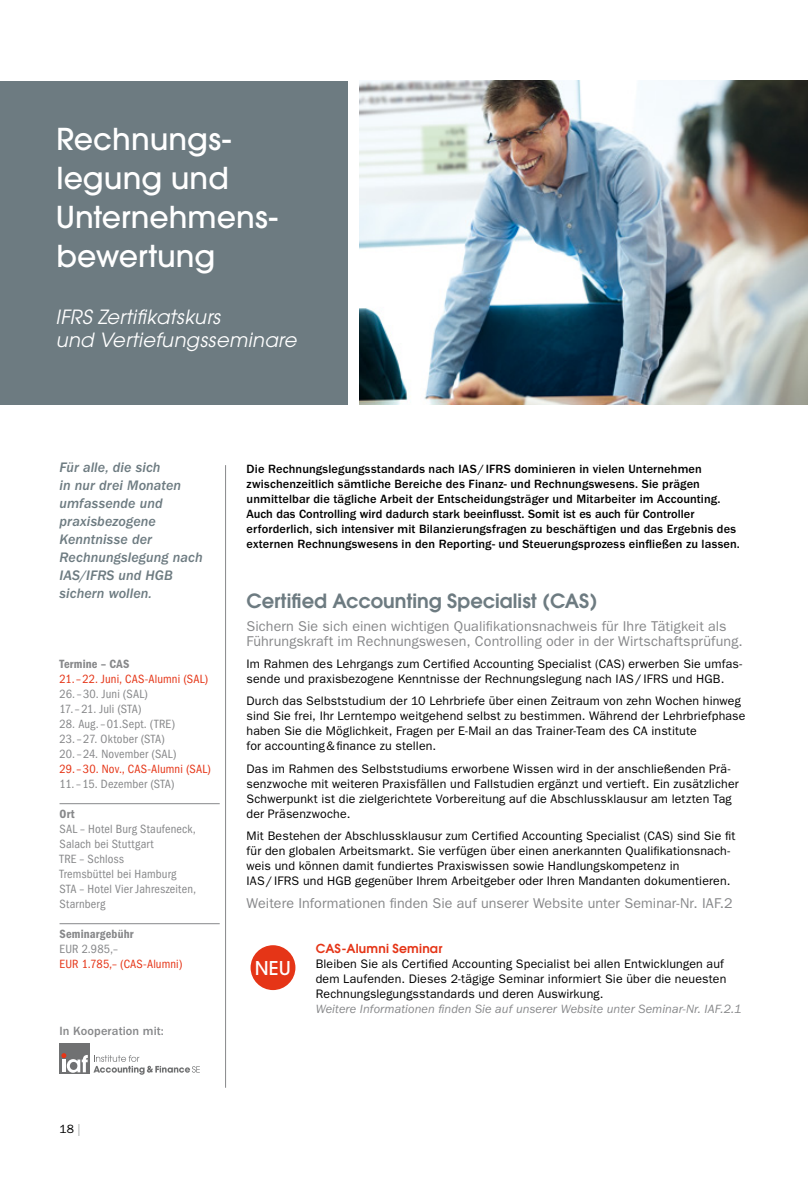
<style>
.page{position:relative;width:808px;height:1178px;background:#fff}
.page>*{position:absolute;margin:0;border:0;box-sizing:border-box;transform-origin:0 0}
.t1{font:500 30px/39px "Avant Garde";color:#fff}
.t2{font:italic 19.5px/22.5px "Avant Garde";letter-spacing:.015em;color:#fff}
.t3{font:600 19.5px "Avant Garde";color:#6d7b81}
.t4{font:500 18.9px "Avant Garde";color:#fff}
.t5{font:14.25px/15.8px "ITC Franklin Gothic Std";letter-spacing:.005em;color:#87888a}
.t6{font:14.25px/18px "ITC Franklin Gothic Std Med It";letter-spacing:.005em;color:#6d7b81}
.t7{font:12.3px/15px "ITC Franklin Gothic Std";letter-spacing:.01em;color:#000}
.t8{font:500 12.3px/15px "ITC Franklin Gothic Std";letter-spacing:.01em;color:#000}
.t9{font:condensed 12.3px/15px "ITC Franklin Gothic Std";letter-spacing:.015em;color:#87888a}
.t10{font:condensed 12.3px "ITC Franklin Gothic Std";letter-spacing:.01em;color:#e53517}
.t11{font:italic 12.3px "ITC Franklin Gothic Std";letter-spacing:.005em;color:#87888a}
.t12{font:12.3px "ITC Franklin Gothic Std Dm Cd";letter-spacing:.015em;color:#87888a}
.t13{font:500 12.3px "ITC Franklin Gothic Std";letter-spacing:.01em;color:#87888a}
.t14{font:600 12.3px "Avant Garde";letter-spacing:.015em;color:#e53517}
.t15{font:12px "ITC Franklin Gothic Std";color:#000}
.s1{color:#9c9e9f}
</style>
<div class="page">
<img style="left:359px;top:81px;width:449px;height:324px">
<div style="left:0;top:81px;width:347px;height:324px;background:#6d7b81"></div>
<hr style="left:225px;top:465px;width:1px;height:623px;background:#87888a">
<hr style="left:60px;top:803px;width:160px;height:1px;background:#87888a">
<hr style="left:60px;top:923px;width:160px;height:1px;background:#87888a">
<div style="left:60px;top:1043px;width:30px;height:31px;background:#707172"></div>
<svg style="left:61px;top:1053px;width:139px;height:22px"></svg>
<div style="left:247px;top:941px;width:52px;height:53px;background:#e53517;border-radius:50%"></div>
<div style="left:243px;top:938px;width:60px;height:59px;border:8px solid #fff;border-radius:50%"></div>
<h1 class="t1" style="left:56px;top:120px;width:223px">Rechnungs&shy;legung und<br>Unternehmens&shy;bewertung</h1>
<h2 class="t2" style="left:56px;top:306px;width:242px">IFRS Zertifikatskurs<br>und Vertiefungsseminare</h2>
<p class="t6" style="left:60px;top:458px;width:145px">Für alle, die sich<br>in nur drei Monaten umfassende und praxisbezogene<br>Kenntnisse der<br>Rechnungslegung nach<br>IAS/IFRS und HGB sichern wollen.</p>
<p class="t12" style="left:60px;top:656px;width:71px">Termine – CAS</p>
<p class="t10" style="left:60px;top:672px;width:150px">21.–22. Juni, CAS-Alumni (SAL)</p>
<p class="t9" style="left:60px;top:686px;width:90px">26.–30. Juni (SAL)<br>17.–21. Juli (STA)</p>
<p class="t9" style="left:60px;top:716px;width:118px">28. Aug.–01.Sept. (TRE)<br>23.–27. Oktober (STA)<br>20.–24. November (SAL)</p>
<p class="t10" style="left:60px;top:762px;width:153px">29.–30. Nov., CAS-Alumni (SAL)</p>
<p class="t9" style="left:60px;top:776px;width:117px">11.–15. Dezember (STA)</p>
<p class="t12" style="left:60px;top:806px;width:17px">Ort</p>
<p class="t9" style="left:60px;top:821px;width:138px">SAL – Hotel Burg Staufeneck,<br>Salach bei Stuttgart<br>TRE – Schloss<br>Tremsbüttel bei Hamburg<br>STA – Hotel Vier Jahreszeiten,<br>Starnberg</p>
<p class="t12" style="left:60px;top:926px;width:76px">Seminargebühr</p>
<p class="t9" style="left:60px;top:941px;width:60px">EUR 2.985,–</p>
<p class="t10" style="left:60px;top:957px;width:125px">EUR 1.785,– (CAS-Alumni)</p>
<p class="t13" style="left:60px;top:1024px;width:106px">In Kooperation mit:</p>
<p class="t15" style="left:60px;top:1122px;width:23px">18 <span class="s1">|</span></p>
<p class="t8" style="left:247px;top:461px;width:495px">Die Rechnungslegungsstandards nach IAS/ IFRS dominieren in vielen Unternehmen zwischenzeitlich sämtliche Bereiche des Finanz- und Rechnungswesens. Sie prägen unmittelbar die tägliche Arbeit der Entscheidungsträger und Mitarbeiter im Accounting.<br>Auch das Controlling wird dadurch stark beeinflusst. Somit ist es auch für Controller erforderlich, sich intensiver mit Bilanzierungsfragen zu beschäftigen und das Ergebnis des externen Rechnungswesens in den Reporting- und Steuerungsprozess einfließen zu lassen.</p>
<h2 class="t3" style="left:247px;top:588px;width:352px">Certified Accounting Specialist (CAS)</h2>
<p class="t5" style="left:247px;top:618px;width:498px">Sichern Sie sich einen wichtigen Qualifikationsnachweis für Ihre Tätigkeit als<br>Führungskraft im Rechnungswesen, Controlling oder in der Wirtschaftsprüfung.</p>
<p class="t7" style="left:247px;top:656px;width:497px">Im Rahmen des Lehrgangs zum Certified Accounting Specialist (CAS) erwerben Sie umfas&shy;sende und praxisbezogene Kenntnisse der Rechnungslegung nach IAS/IFRS und HGB.</p>
<p class="t7" style="left:247px;top:693px;width:500px">Durch das Selbststudium der 10 Lehrbriefe über einen Zeitraum von zehn Wochen hinweg sind Sie frei, Ihr Lerntempo weitgehend selbst zu bestimmen. Während der Lehrbriefphase haben Sie die Möglichkeit, Fragen per E-Mail an das Trainer-Team des CA institute<br>for accounting&amp;finance zu stellen.</p>
<p class="t7" style="left:247px;top:761px;width:494px">Das im Rahmen des Selbststudiums erworbene Wissen wird in der anschließenden Prä&shy;senzwoche mit weiteren Praxisfällen und Fallstudien ergänzt und vertieft. Ein zusätzlicher Schwerpunkt ist die zielgerichtete Vorbereitung auf die Abschlussklausur am letzten Tag der Präsenzwoche.</p>
<p class="t7" style="left:247px;top:828px;width:490px">Mit Bestehen der Abschlussklausur zum Certified Accounting Specialist (CAS) sind Sie fit für den globalen Arbeitsmarkt. Sie verfügen über einen anerkannten Qualifikationsnach&shy;weis und können damit fundiertes Praxiswissen sowie Handlungskompetenz in<br>IAS/IFRS und HGB gegenüber Ihrem Arbeitgeber oder Ihren Mandanten dokumentieren.</p>
<p class="t5" style="left:247px;top:895px;width:488px">Weitere Informationen finden Sie auf unserer Website unter Seminar-Nr. IAF.2</p>
<p class="t14" style="left:316px;top:940px;width:128px">CAS-Alumni Seminar</p>
<p class="t7" style="left:316px;top:956px;width:412px">Bleiben Sie als Certified Accounting Specialist bei allen Entwicklungen auf dem Laufenden. Dieses 2-tägige Seminar informiert Sie über die neuesten<br>Rechnungslegungsstandards und deren Auswirkung.</p>
<p class="t11" style="left:316px;top:1002px;width:427px">Weitere Informationen finden Sie auf unserer Website unter Seminar-Nr. IAF.2.1</p>
<h3 class="t4" style="left:255px;top:956px;width:37px">NEU</h3>
</div>
